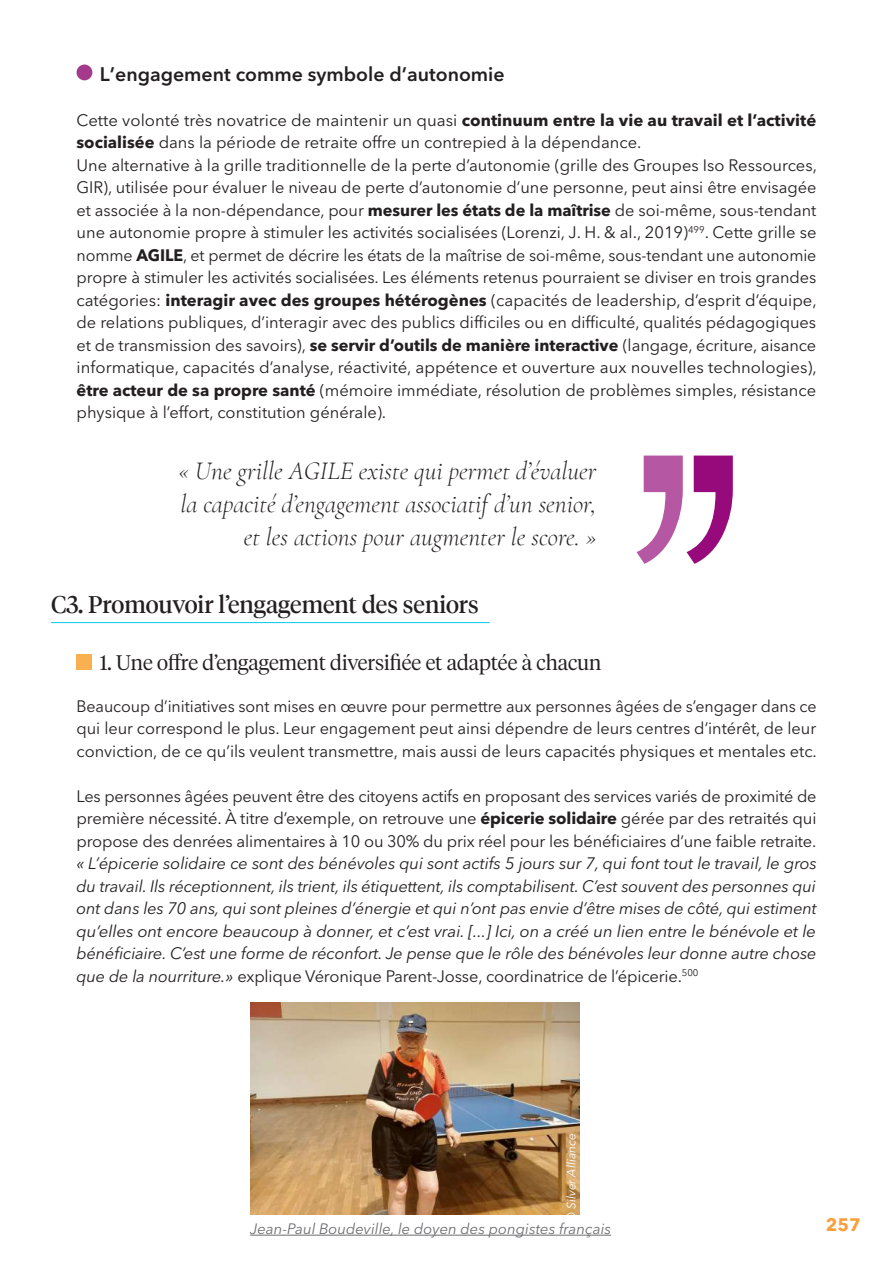
<style>
.page{position:relative;width:893px;height:1263px;background:#fff}
.page>*{position:absolute;margin:0;border:0;box-sizing:border-box;transform-origin:0 0}
.t1{font:italic 300 25.5px/33px "Cormorant Garamond";color:#231f20;text-align:right}
.t2{font:24px "Tiempos Headline";color:#231f20}
.t3{font:300 21px "Tiempos Headline";color:#231f20}
.t4{font:600 19.5px "Avenir Next LT Pro";color:#231f20}
.t5{font:700 18px "Avenir Next LT Pro";color:#f99f40}
.t6{font:16.5px/22.5px "Avenir Next LT Pro";color:#231f20;text-align:justify}
.t7{font:italic 16.5px/22.5px "Avenir Next LT Pro";letter-spacing:-.01em;color:#231f20;text-align:justify}
.t8{font:italic 15px "Avenir Next LT Pro";color:#6c6d70}
.t9{font:italic 12px "Avenir Next LT Pro";color:#fff}
.s1{font-weight:700}
.s2{font-style:normal}
</style>
<div class="page">
<div style="left:77px;top:65px;width:15px;height:15px;background:#a33a8b;border-radius:50%"></div>
<svg style="left:637px;top:456px;width:96px;height:108px"></svg>
<hr style="left:51px;top:622px;width:439px;height:1px;background:#03c7ed">
<div style="left:77px;top:655px;width:15px;height:15px;background:#f8b14e"></div>
<hr style="left:250px;top:1235px;width:361px;height:1px;background:#6c6d70">
<img style="left:250px;top:1002px;width:329px;height:212px">
<p class="t4" style="left:100px;top:58px;width:406px">L’engagement comme symbole d’autonomie</p>
<p class="t6" style="left:77px;top:109px;width:742px;text-align:left">Cette volonté très novatrice de maintenir un quasi <span class="s1">continuum entre la vie au travail et l’activité socialisée</span> dans la période de retraite offre un contrepied à la dépendance.<br>Une alternative à la grille traditionnelle de la perte d’autonomie (grille des Groupes Iso Ressources, GIR), utilisée pour évaluer le niveau de perte d’autonomie d’une personne, peut ainsi être envisagée et associée à la non-dépendance, pour <span class="s1">mesurer les états de la maîtrise</span> de soi-même, sous-tendant une autonomie propre à stimuler les activités socialisées (Lorenzi, J. H. &amp; al., 2019)<sup>499</sup>. Cette grille se nomme <span class="s1">AGILE</span>, et permet de décrire les états de la maîtrise de soi-même, sous-tendant une autonomie propre à stimuler les activités socialisées. Les éléments retenus pourraient se diviser en trois grandes catégories: <span class="s1">interagir avec des groupes hétérogènes</span> (capacités de leadership, d’esprit d’équipe, de relations publiques, d’interagir avec des publics difficiles ou en difficulté, qualités pédagogiques et de transmission des savoirs), <span class="s1">se servir d’outils de manière interactive</span> (langage, écriture, aisance informatique, capacités d’analyse, réactivité, appétence et ouverture aux nouvelles technologies), <span class="s1">être acteur de sa propre santé</span> (mémoire immédiate, résolution de problèmes simples, résistance physique à l’effort, constitution générale).</p>
<h1 class="t1" style="left:179px;top:455px;width:419px">« Une grille AGILE existe qui permet d’évaluer la capacité d’engagement associatif d’un senior, et les actions pour augmenter le score. »</h1>
<h2 class="t2" style="left:51px;top:585px;width:429px">C3. Promouvoir l’engagement des seniors</h2>
<p class="t3" style="left:100px;top:648px;width:503px">1. Une offre d’engagement diversifiée et adaptée à chacun</p>
<p class="t6" style="left:77px;top:695px;width:742px">Beaucoup d’initiatives sont mises en œuvre pour permettre aux personnes âgées de s’engager dans ce qui leur correspond le plus. Leur engagement peut ainsi dépendre de leurs centres d’intérêt, de leur conviction, de ce qu’ils veulent transmettre, mais aussi de leurs capacités physiques et mentales etc.</p>
<p class="t6" style="left:77px;top:785px;width:741px">Les personnes âgées peuvent être des citoyens actifs en proposant des services variés de proximité de première nécessité. À titre d’exemple, on retrouve une <span class="s1">épicerie solidaire</span> gérée par des retraités qui propose des denrées alimentaires à 10 ou 30% du prix réel pour les bénéficiaires d’une faible retraite.</p>
<p class="t7" style="left:77px;top:852px;width:742px">« L’épicerie solidaire ce sont des bénévoles qui sont actifs 5 jours sur 7, qui font tout le travail, le gros du travail. Ils réceptionnent, ils trient, ils étiquettent, ils comptabilisent. C’est souvent des personnes qui ont dans les 70 ans, qui sont pleines d’énergie et qui n’ont pas envie d’être mises de côté, qui estiment qu’elles ont encore beaucoup à donner, et c’est vrai. [...] Ici, on a créé un lien entre le bénévole et le bénéficiaire. C’est une forme de réconfort. Je pense que le rôle des bénévoles leur donne autre chose que de la nourriture.» <span class="s2">explique Véronique Parent-Josse, coordinatrice de l’épicerie.</span><sup>500</sup></p>
<p class="t9" style="left:564px;top:1221px;width:90px;rotate:-90deg">© Silver Alliance</p>
<p class="t8" style="left:250px;top:1219px;width:363px">Jean-Paul Boudeville, le doyen des pongistes français</p>
<p class="t5" style="left:826px;top:1214px;width:36px">257</p>
</div>
